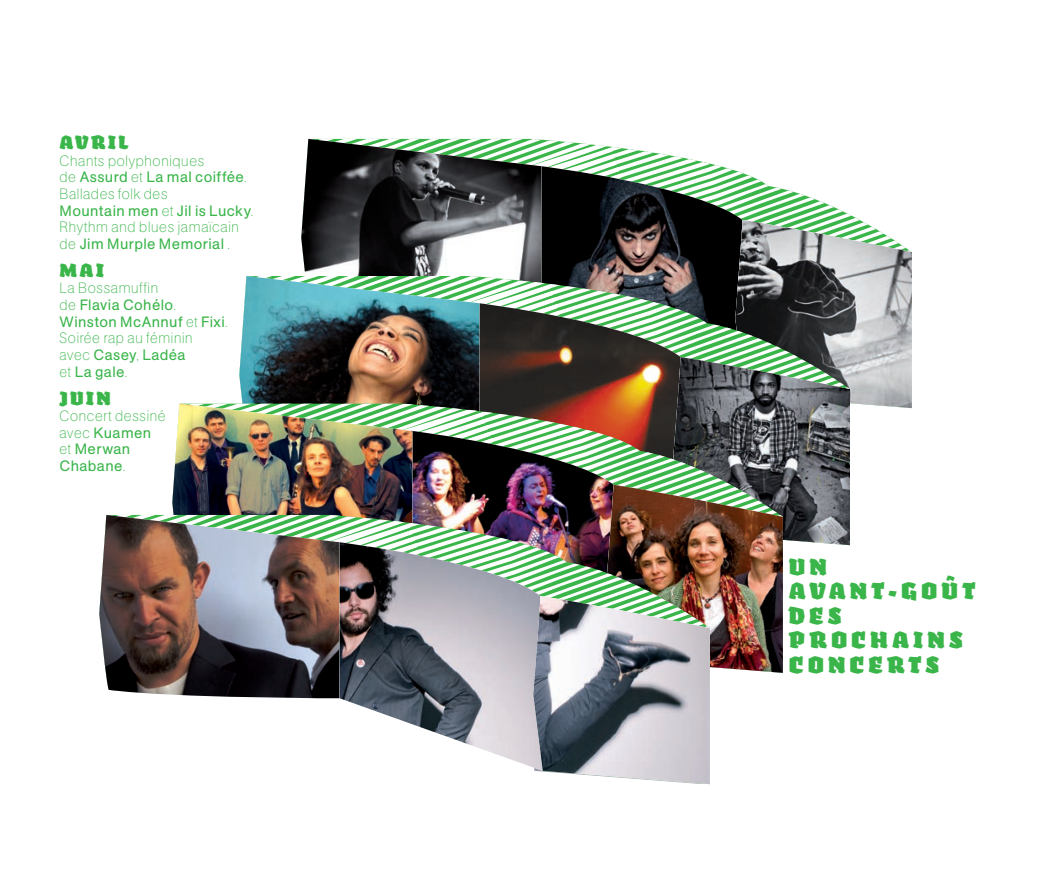
<style>
.page{position:relative;width:1052px;height:893px;background:#fff}
.page>*{position:absolute;margin:0;border:0;box-sizing:border-box;transform-origin:0 0}
.titre{font:900 24.5px "Fakir";letter-spacing:.17em;color:#3ab54a}
.titre_gras{font:900 20.12px "Fakir";letter-spacing:.115em;color:#3ab54a}
.texte{font:200 14.88px/16.6px "AG Buch";letter-spacing:.025em;color:#3ab54a}
.texte-2{font:14.88px/16.6px "AG Buch";letter-spacing:.025em;color:#3ab54a}
.s1{font-weight:400}
.s2{font-weight:200}
</style>
<div class="page">
<img style="left:99px;top:139px;width:813px;height:628px">
<img style="left:533px;top:596px;width:177px;height:188px">
<p class="titre_gras" style="left:60px;top:129px;width:70px">AVRIL</p>
<p class="texte" style="left:60px;top:153px;width:189px">Chants polyphoniques<br>de <span class="s1">Assurd</span> et <span class="s1">La mal coiffée</span>.</p>
<p class="texte-2" style="left:60px;top:186px;width:195px"><span class="s2">Ballades folk des<br></span>Mountain men <span class="s2">et</span> Jil is Lucky<span class="s2">.</span></p>
<p class="texte" style="left:60px;top:219px;width:181px">Rhythm and blues jamaïcain de <span class="s1">Jim Murple Memorial</span> .</p>
<p class="titre_gras" style="left:60px;top:257px;width:46px">MAI</p>
<p class="texte" style="left:60px;top:280px;width:118px">La Bossamuffin de <span class="s1">Flavia Cohélo</span>.</p>
<p class="texte-2" style="left:60px;top:314px;width:170px">Winston McAnnuf <span class="s2">et</span> Fixi<span class="s2">.</span></p>
<p class="texte" style="left:60px;top:330px;width:135px">Soirée rap au féminin avec <span class="s1">Casey</span>, <span class="s1">Ladéa </span>et <span class="s1">La gale</span>.</p>
<p class="titre_gras" style="left:60px;top:385px;width:53px">JUIN</p>
<p class="texte" style="left:60px;top:408px;width:108px">Concert dessiné</p>
<p class="texte-2" style="left:60px;top:425px;width:93px"><span class="s2">avec</span> Kuamen <span class="s2">et</span> Merwan<br>Chabane<span class="s2">.</span></p>
<p class="titre" style="left:789px;top:550px;width:39px">UN</p>
<p class="titre" style="left:789px;top:575px;width:188px">AVANT-GOÛT</p>
<p class="titre" style="left:789px;top:599px;width:54px">DES</p>
<p class="titre" style="left:789px;top:624px;width:175px">PROCHAINS</p>
<p class="titre" style="left:789px;top:648px;width:152px">CONCERTS</p>
</div>
